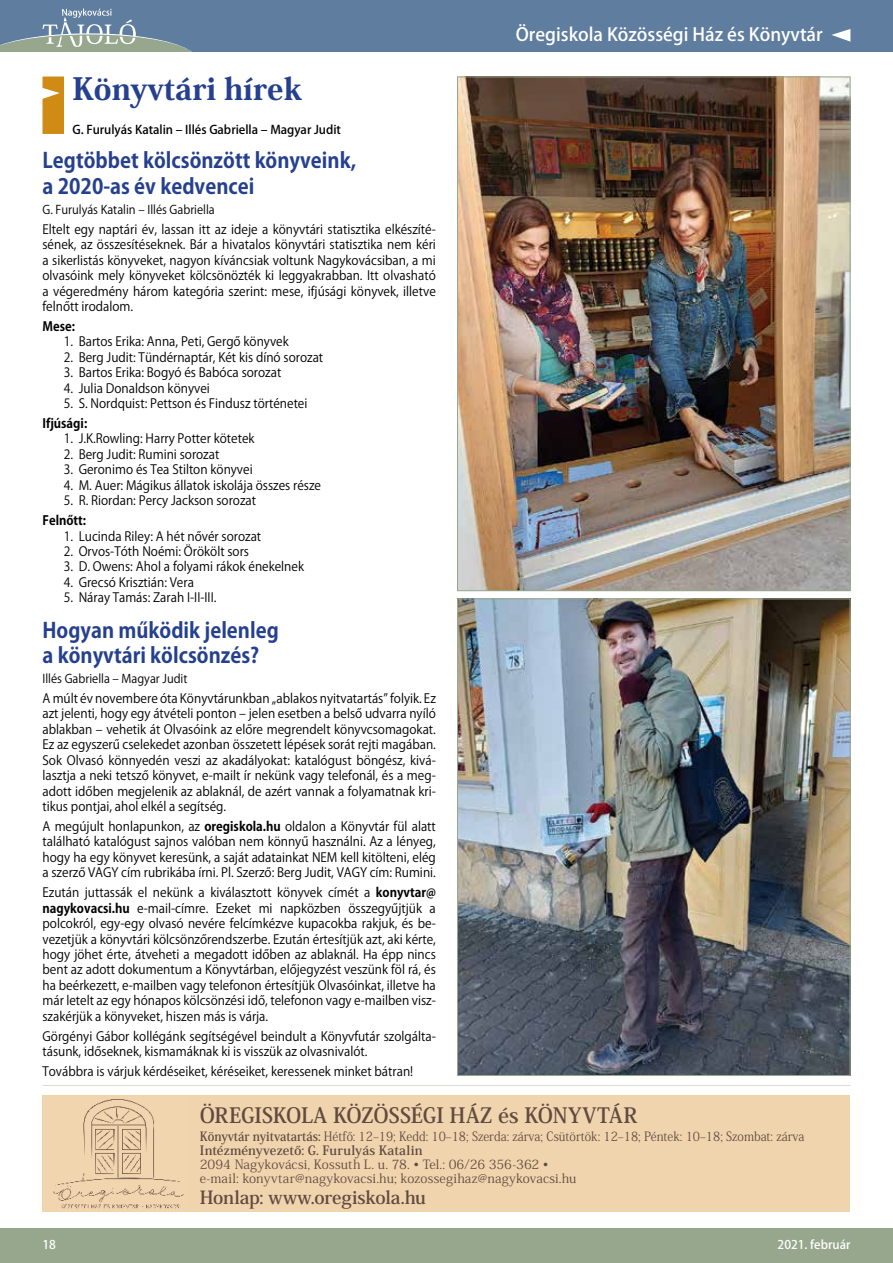
<style>
.page{position:relative;width:893px;height:1263px;background:#fff}
.page>*{position:absolute;margin:0;border:0;box-sizing:border-box;transform-origin:0 0}
.t1{font:800 30.3px "Koz Min Pr 6 N";color:#25408f}
.t2{font:700 21px/25.7px "Koz Go Pr 6 N";color:#25408f;scale:.95 1}
.t3{font:700 21px "Koz Min Pr 6 N";letter-spacing:-.005em;color:#614a40}
.t4{font:500 18px "Koz Go Pr 6 N";color:#fff}
.t5{font:700 18px "Koz Min Pr 6 N";letter-spacing:-.01em;color:#614a40}
.t6{font:12.75px/15.5px "Koz Go Pr 6 N";color:#000;text-align:justify;scale:.95 1}
.t7{font:12.75px/13.8px "Koz Min Pr 6 N";color:#614a40;scale:.92 1}
.t8{font:12.75px/13.8px "Koz Min Pr 6 N";color:#614a40}
.t9{font:700 12.75px "Koz Go Pr 6 N";color:#000;scale:.95 1}
.t10{font:12px "Koz Go Pr 6 N";color:#000;scale:.95 1}
.t11{font:500 12px "Koz Go Pr 6 N";color:#000}
.t12{font:500 12px "Koz Go Pr 6 N";color:#fff}
.s1{font-weight:700}
</style>
<div class="page">
<div style="left:0;top:1229px;width:893px;height:34px;background:#96a78e"></div>
<div style="left:0;top:0;width:893px;height:51px;background:#5f7d9f"></div>
<svg style="left:831px;top:29px;width:19px;height:13px"></svg>
<svg style="left:0;top:9px;width:191px;height:42px"></svg>
<div style="left:43px;top:1095px;width:807px;height:117px;background:#f0d4ad"></div>
<img style="left:53px;top:1099px;width:131px;height:110px">
<hr style="left:43px;top:1085px;width:807px;height:1px;background:#96a78e">
<svg style="left:43px;top:77px;width:21px;height:57px"></svg>
<img style="left:459px;top:600px;width:389px;height:474px">
<img style="left:459px;top:79px;width:389px;height:510px">
<h1 class="t1" style="left:73px;top:72px;width:231px">Könyvtári hírek</h1>
<p class="t11" style="left:72px;top:123px;width:270px">G. Furulyás Katalin – Illés Gabriella – Magyar Judit</p>
<h2 class="t2" style="left:43px;top:148px;width:332px">Legtöbbet kölcsönzött könyveink, a 2020-as év kedvencei</h2>
<p class="t10" style="left:43px;top:203px;width:183px">G. Furulyás Katalin – Illés Gabriella</p>
<p class="t6" style="left:43px;top:221px;width:416px">Eltelt egy naptári év, lassan itt az ideje a könyvtári statisztika elkészíté&shy;sének, az összesítéseknek. Bár a hivatalos könyvtári statisztika nem kéri a sikerlistás könyveket, nagyon kíváncsiak voltunk Nagykovácsiban, a mi olvasóink mely könyveket kölcsönözték ki leggyakrabban. Itt olvasható a végeredmény három kategória szerint: mese, ifjúsági könyvek, illetve felnőtt irodalom.</p>
<p class="t9" style="left:43px;top:319px;width:36px">Mese:</p>
<p class="t6" style="left:64px;top:334px;width:238px">1. Bartos Erika: Anna, Peti, Gergő könyvek</p>
<p class="t6" style="left:64px;top:350px;width:275px">2. Berg Judit: Tündérnaptár, Két kis dínó sorozat</p>
<p class="t6" style="left:64px;top:365px;width:231px">3. Bartos Erika: Bogyó és Babóca sorozat</p>
<p class="t6" style="left:64px;top:380px;width:155px">4. Julia Donaldson könyvei</p>
<p class="t6" style="left:64px;top:396px;width:258px">5. S. Nordquist: Pettson és Findusz történetei</p>
<p class="t9" style="left:43px;top:416px;width:49px">Ifjúsági:</p>
<p class="t6" style="left:64px;top:431px;width:202px">1. J.K.Rowling: Harry Potter kötetek</p>
<p class="t6" style="left:64px;top:447px;width:165px">2. Berg Judit: Rumini sorozat</p>
<p class="t6" style="left:64px;top:462px;width:200px">3. Geronimo és Tea Stilton könyvei</p>
<p class="t6" style="left:64px;top:478px;width:272px">4. M. Auer: Mágikus állatok iskolája összes része</p>
<p class="t6" style="left:64px;top:493px;width:204px">5. R. Riordan: Percy Jackson sorozat</p>
<p class="t9" style="left:43px;top:513px;width:48px">Felnőtt:</p>
<p class="t6" style="left:64px;top:528px;width:209px">1. Lucinda Riley: A hét nővér sorozat</p>
<p class="t6" style="left:64px;top:544px;width:197px">2. Orvos-Tóth Noémi: Örökölt sors</p>
<p class="t6" style="left:64px;top:559px;width:254px">3. D. Owens: Ahol a folyami rákok énekelnek</p>
<p class="t6" style="left:64px;top:575px;width:139px">4. Grecsó Krisztián: Vera</p>
<p class="t6" style="left:64px;top:590px;width:162px">5. Náray Tamás: Zarah I-II-III.</p>
<h2 class="t2" style="left:43px;top:617px;width:250px">Hogyan működik jelenleg a könyvtári kölcsönzés?</h2>
<p class="t10" style="left:43px;top:672px;width:154px">Illés Gabriella – Magyar Judit</p>
<p class="t6" style="left:43px;top:691px;width:416px">A múlt év novembere óta Könyvtárunkban „ablakos nyitvatartás” folyik. Ez azt jelenti, hogy egy átvételi ponton – jelen esetben a belső udvarra nyíló ablakban – vehetik át Olvasóink az előre megrendelt könyvcsomagokat.<br>Ez az egyszerű cselekedet azonban összetett lépések sorát rejti magában.<br>Sok Olvasó könnyedén veszi az akadályokat: katalógust böngész, kivá&shy;lasztja a neki tetsző könyvet, e-mailt ír nekünk vagy telefonál, és a meg&shy;adott időben megjelenik az ablaknál, de azért vannak a folyamatnak kri&shy;tikus pontjai, ahol elkél a segítség.</p>
<p class="t6" style="left:43px;top:819px;width:416px">A megújult honlapunkon, az <span class="s1">oregiskola.hu</span> oldalon a Könyvtár fül alatt található katalógust sajnos valóban nem könnyű használni. Az a lényeg, hogy ha egy könyvet keresünk, a saját adatainkat NEM kell kitölteni, elég a szerző VAGY cím rubrikába írni. Pl. Szerző: Berg Judit, VAGY cím: Rumini.</p>
<p class="t6" style="left:43px;top:885px;width:416px">Ezután juttassák el nekünk a kiválasztott könyvek címét a <span class="s1">konyvtar@ nagykovacsi.hu</span> e-mail-címre. Ezeket mi napközben összegyűjtjük a polcokról, egy-egy olvasó nevére felcímkézve kupacokba rakjuk, és be&shy;vezetjük a könyvtári kölcsönzőrendszerbe. Ezután értesítjük azt, aki kérte, hogy jöhet érte, átveheti a megadott időben az ablaknál. Ha épp nincs bent az adott dokumentum a Könyvtárban, előjegyzést veszünk föl rá, és ha beérkezett, e-mailben vagy telefonon értesítjük Olvasóinkat, illetve ha már letelt az egy hónapos kölcsönzési idő, telefonon vagy e-mailben visz&shy;szakérjük a könyveket, hiszen más is várja.</p>
<p class="t6" style="left:43px;top:1028px;width:416px">Görgényi Gábor kollégánk segítségével beindult a Könyvfutár szolgálta&shy;tásunk, időseknek, kismamáknak ki is visszük az olvasnivalót.</p>
<p class="t6" style="left:43px;top:1064px;width:392px">Továbbra is várjuk kérdéseiket, kéréseiket, keressenek minket bátran!</p>
<h3 class="t4" style="left:516px;top:25px;width:309px">Öregiskola Közösségi Ház és Könyvtár</h3>
<h2 class="t3" style="left:200px;top:1104px;width:439px">ÖREGISKOLA KÖZÖSSÉGI HÁZ és KÖNYVTÁR</h2>
<p class="t7" style="left:200px;top:1130px;width:659px"><span class="s1">Könyvtár nyitvatartás:</span> Hétfő: 12–19; Kedd: 10–18; Szerda: zárva; Csütörtök: 12–18; Péntek: 10–18; Szombat: zárva<br><span class="s1">Intézményvezető: G. Furulyás Katalin</span></p>
<p class="t8" style="left:200px;top:1158px;width:378px">2094 Nagykovácsi, Kossuth L. u. 78. • Tel.: 06/26 356-362 • e-mail: konyvtar@nagykovacsi.hu; kozossegihaz@nagykovacsi.hu</p>
<h3 class="t5" style="left:200px;top:1187px;width:228px">Honlap: www.oregiskola.hu</h3>
<p class="t12" style="left:43px;top:1238px;width:15px">18</p>
<p class="t12" style="left:778px;top:1238px;width:74px">2021. február</p>
</div>
